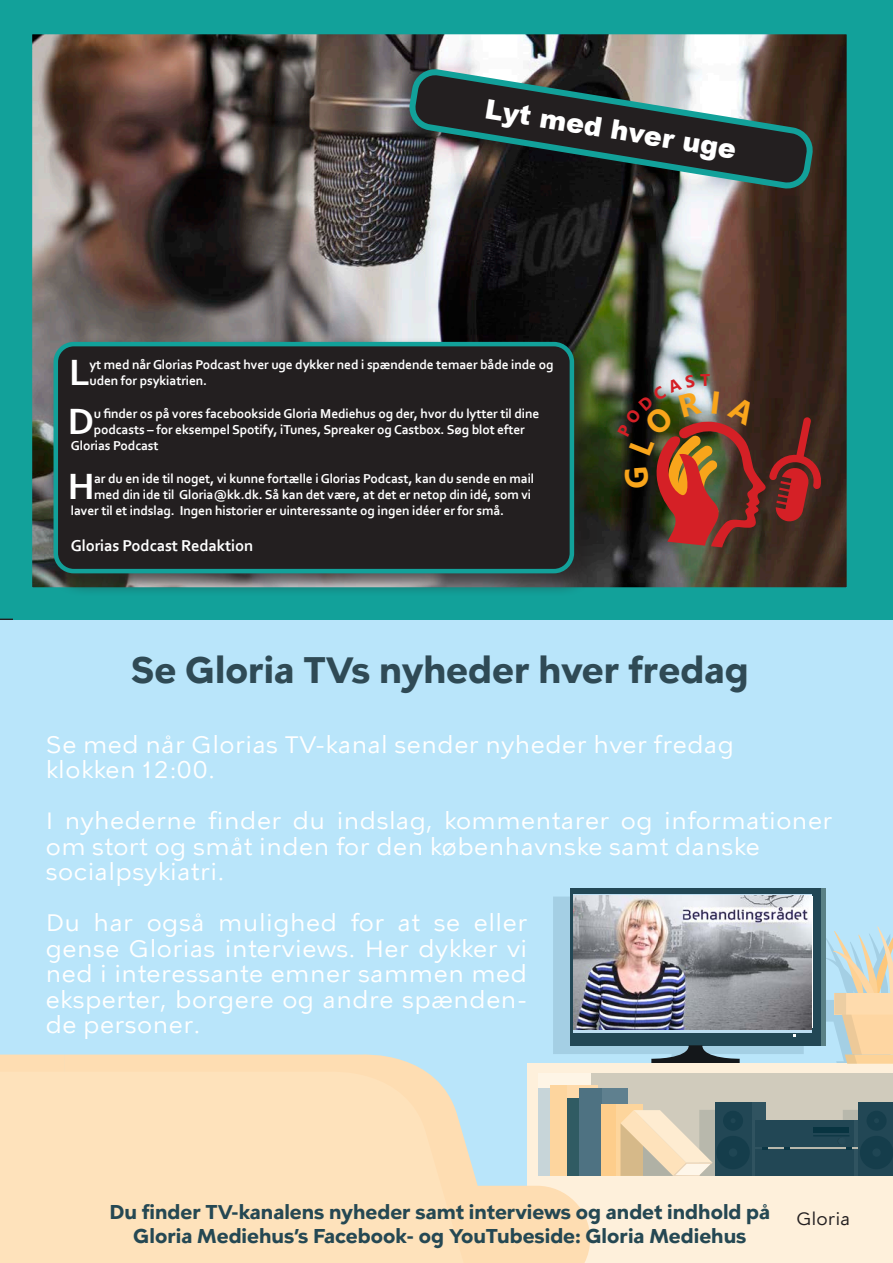
<style>
.page{position:relative;width:893px;height:1263px;background:#fff}
.page>*{position:absolute;margin:0;border:0;box-sizing:border-box;transform-origin:0 0}
.t1{font:38.25px "Corbel Bold 2";color:#fff}
.t2{font:700 36px "KBH Tekst";color:#2f4a55}
.t3{font:900 27px "Arial";color:#fff}
.t4{font:24px/25.5px "KBH Tekst 2";letter-spacing:.02em;color:#fff}
.t5{font:19.5px/23.4px "KBH Tekst Bold 2";color:#254853;text-align:center}
.t6{font:18px "KBH Tekst 2";color:#231f20}
.t7{font:16.5px "Corbel Bold 2";letter-spacing:-.01em;color:#fff}
.t8{font:700 13.5px "Corbel";letter-spacing:-.01em;color:#fff}
.t9{font:13.5px/16.2px "Corbel Bold 2";letter-spacing:-.01em;color:#fff}
.s1{font-family:"KBH Tekst"}
.s2{font-family:"KBH Tekst";font-weight:700}
</style>
<div class="page">
<div style="left:0;top:0;width:14px;height:621px;background:#12a19a"></div>
<div style="left:860px;top:0;width:33px;height:621px;background:#12a19a"></div>
<div style="left:14px;top:600px;width:852px;height:21px;background:#12a19a"></div>
<div style="left:8px;top:0;width:852px;height:26px;background:#12a19a"></div>
<img style="left:33px;top:35px;width:813px;height:551px">
<div style="left:14px;top:16px;width:851px;height:589px;border:18px solid #12a19a"></div>
<svg style="left:404px;top:66px;width:414px;height:128px"></svg>
<div style="left:48px;top:337px;width:549px;height:259px;background:#231f20;opacity:.75"></div>
<div style="left:56px;top:344px;width:516px;height:227px;background:#231f20;border-radius:18px"></div>
<div style="left:54px;top:342px;width:520px;height:231px;border:4px solid #12a19a;border-radius:18px"></div>
<div style="left:0;top:621px;width:892px;height:642px;background:#b9e5fa"></div>
<div style="left:570px;top:888px;width:251px;height:157px;background:#224755"></div>
<hr style="left:821px;top:888px;width:4px;height:157px;background:#5a8186">
<div style="left:527px;top:1064px;width:365px;height:199px;background:#fef0db"></div>
<div style="left:538px;top:1073px;width:354px;height:103px;background:#d0cbbc"></div>
<div style="left:538px;top:1073px;width:52px;height:103px;background:#fef5e6"></div>
<div style="left:538px;top:1088px;width:12px;height:88px;background:#c7d5d9"></div>
<div style="left:550px;top:1085px;width:17px;height:91px;background:#fdd59e"></div>
<div style="left:567px;top:1085px;width:30px;height:91px;background:#fedaab"></div>
<div style="left:567px;top:1098px;width:12px;height:78px;background:#305b63"></div>
<div style="left:579px;top:1088px;width:23px;height:88px;background:#4e7282"></div>
<div style="left:602px;top:1088px;width:25px;height:88px;background:#5f808f"></div>
<div style="left:602px;top:1105px;width:14px;height:71px;background:#fdcd8b"></div>
<div style="left:616px;top:1105px;width:26px;height:71px;background:#fdd59c"></div>
<svg style="left:825px;top:926px;width:67px;height:138px"></svg>
<div style="left:751px;top:1102px;width:15px;height:74px;background:#305360"></div>
<div style="left:715px;top:1102px;width:36px;height:74px;background:#224755"></div>
<div style="left:858px;top:1102px;width:34px;height:74px;background:#224755"></div>
<div style="left:866px;top:1111px;width:21px;height:20px;background:#153d4b;border-radius:50%"></div>
<svg style="left:620px;top:1110px;width:247px;height:66px"></svg>
<div style="left:860px;top:1136px;width:32px;height:33px;background:#153d4b;border-radius:50%"></div>
<div style="left:872px;top:1148px;width:9px;height:9px;background:#1f4654;border-radius:50%"></div>
<svg style="left:500px;top:1186px;width:90px;height:77px"></svg>
<svg style="left:65px;top:1054px;width:435px;height:209px;fill:#feddb2"></svg>
<svg style="left:0;top:1054px;width:65px;height:13px"></svg>
<svg style="left:0;top:1067px;width:464px;height:196px;fill:#fee2bb"></svg>
<svg style="left:553px;top:897px;width:251px;height:167px"></svg>
<div style="left:573px;top:894px;width:239px;height:139px;background:linear-gradient(to right,#bddef2,#bddef2)"></div>
<img style="left:573px;top:895px;width:239px;height:134px">
<img style="left:617px;top:374px;width:205px;height:173px">
<h2 class="t3" style="left:488px;top:90px;width:256px;rotate:9deg">Lyt med hver uge</h2>
<p class="t1" style="left:69px;top:349px;width:22px">L</p>
<p class="t9" style="left:90px;top:356px;width:465px">yt med når Glorias Podcast hver uge dykker ned i spændende temaer både inde og uden for psykiatrien.</p>
<p class="t1" style="left:68px;top:398px;width:28px">D</p>
<p class="t8" style="left:94px;top:405px;width:447px">u finder os på vores facebookside Gloria Mediehus og der, hvor du lytter til dine</p>
<p class="t8" style="left:94px;top:421px;width:433px">podcasts – for eksempel Spotify, iTunes, Spreaker og Castbox. Søg blot efter</p>
<p class="t9" style="left:71px;top:437px;width:89px">Glorias Podcast</p>
<p class="t1" style="left:68px;top:462px;width:28px">H</p>
<p class="t8" style="left:94px;top:470px;width:442px">ar du en ide til noget, vi kunne fortælle i Glorias Podcast, kan du sende en mail</p>
<p class="t8" style="left:94px;top:486px;width:439px">med din ide til Gloria@kk.dk. Så kan det være, at det er netop din idé, som vi</p>
<p class="t8" style="left:71px;top:502px;width:435px">laver til et indslag. Ingen historier er uinteressante og ingen idéer er for små.</p>
<p class="t7" style="left:71px;top:535px;width:184px">Glorias Podcast Redaktion</p>
<h2 class="t2" style="left:131px;top:649px;width:619px">Se Gloria TVs nyheder hver fredag</h2>
<p class="t4" style="left:46px;top:731px;width:690px">Se med når Glorias TV-kanal sender nyheder hver fredag klokken 12:00.</p>
<p class="t4" style="left:46px;top:808px;width:788px"><span class="s1">I nyhederne finder du indslag, kommentarer og informationer </span>om stort og småt inden for den københavnske samt danske socialpsykiatri.</p>
<p class="t4" style="left:46px;top:910px;width:483px;text-align:justify">Du har også mulighed for at se eller gense Glorias interviews. Her dykker vi ned i interessante emner sammen med eksperter, borgere og andre spænden&shy;de personer.</p>
<p class="t5" style="left:110px;top:1201px;width:662px">Du finder TV-kanalens nyheder samt interviews og andet indhold på<br><span class="s2">Gloria Mediehus’s Facebook- og YouTubeside: Gloria Mediehus</span></p>
<h3 class="t6" style="left:796px;top:1208px;width:55px">Gloria</h3>
</div>
